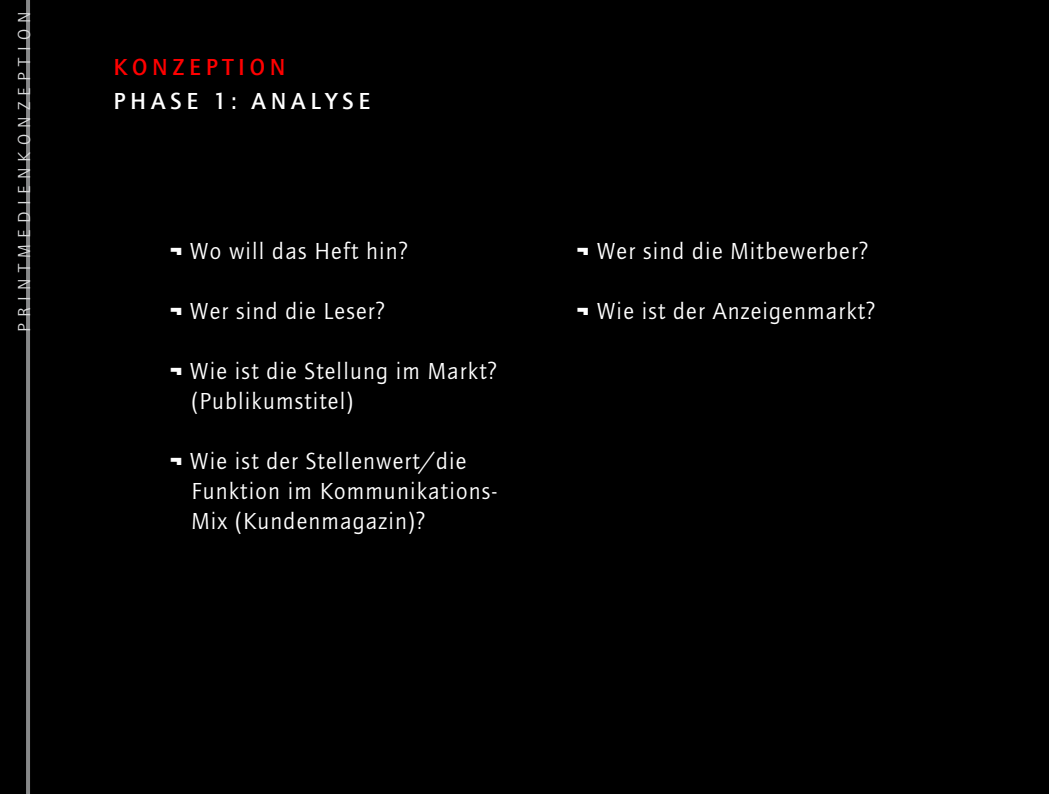
<style>
.page{position:relative;width:1049px;height:794px;background:#000}
.page>*{position:absolute;margin:0;border:0;box-sizing:border-box;transform-origin:0 0}
.gs{font:24px/30px "Quay";letter-spacing:.05em;color:#fff}
.head{font:700 24px "Quay";letter-spacing:.2em;color:#fff}
.head-2{font:700 24px "Quay";letter-spacing:.2em;color:#f00}
.t1{font:18px "Quay";letter-spacing:.35em;color:#d9dadb}
</style>
<div class="page">
<hr style="left:26px;top:0;width:4px;height:794px;background:#878889">
<p class="t1" style="left:14px;top:332px;width:322px;rotate:-90deg">Printmedienkonzeption</p>
<p class="head-2" style="left:113px;top:53px;width:174px">K ONZEPTION</p>
<p class="head" style="left:113px;top:87px;width:258px">PHASE 1: ANALYSE</p>
<p class="gs" style="left:170px;top:236px;width:239px"><sup>¬</sup> Wo will das Heft hin?</p>
<p class="gs" style="left:170px;top:296px;width:216px"><sup>¬</sup> Wer sind die Leser?</p>
<p class="gs" style="left:191px;top:356px;width:307px;text-indent:-21px"><sup>¬</sup> Wie ist die Stellung im Markt? (Publikumstitel)</p>
<p class="gs" style="left:191px;top:446px;width:308px;text-indent:-21px"><sup>¬</sup> Wie ist der Stellenwert/die<br>Funktion im Kommunikations-<br>Mix (Kundenmagazin)?</p>
<p class="gs" style="left:577px;top:236px;width:293px"><sup>¬</sup> Wer sind die Mitbewerber?</p>
<p class="gs" style="left:577px;top:296px;width:300px"><sup>¬</sup> Wie ist der Anzeigenmarkt?</p>
</div>
